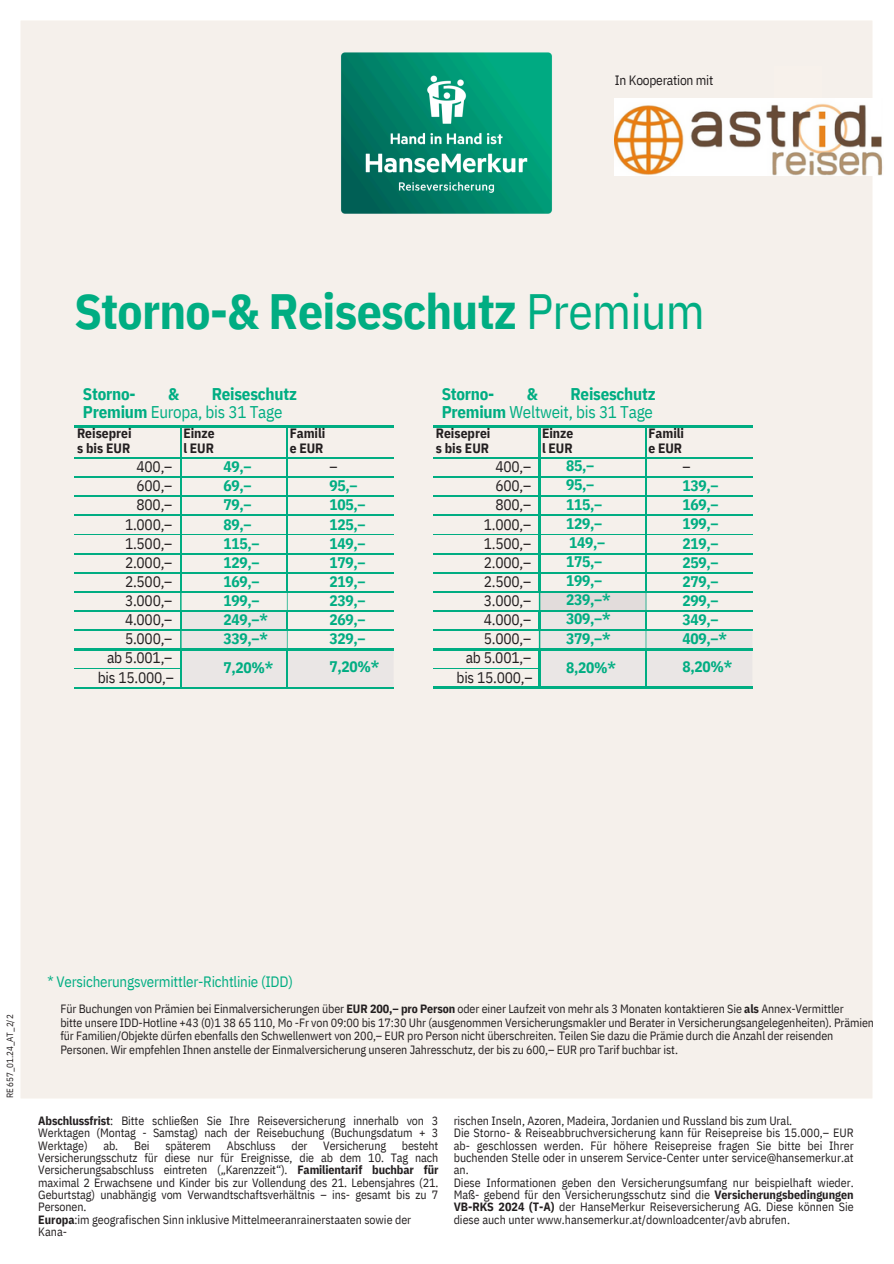
<style>
.page{position:relative;width:894px;height:1264px;background:#fff}
.page>*{position:absolute;margin:0;border:0;box-sizing:border-box;transform-origin:0 0}
.t1{font:700 49.5px "IBM Plex Sans Cond";letter-spacing:-.015em;color:#00ad82}
.t2{font:700 16.95px/18px "IBM Plex Sans Cond";letter-spacing:-.015em;color:#00ad82}
.t3{font:700 15.3px/19.2px "IBM Plex Sans Cond";letter-spacing:-.015em;color:#00ad82}
.t4{font:15.3px/19.2px "IBM Plex Sans Cond";letter-spacing:-.015em;color:#231f20;text-align:right}
.t5{font:15px "IBM Plex Sans Cond";letter-spacing:-.015em;color:#00ad82}
.t6{font:700 13.5px/14.7px "IBM Plex Sans Cond";letter-spacing:-.005em;color:#231f20}
.t7{font:13.5px "IBM Plex Sans Cond";letter-spacing:-.02em;color:#231f20}
.t8{font:12px/12.3px "IBM Plex Sans Cond";letter-spacing:-.01em;color:#231f20;text-align:justify}
.t9{font:9px "IBM Plex Sans Cond";letter-spacing:-.005em;color:#231f20}
.s1{font-weight:400}
.s2{font-weight:400;color:#231f20}
.s3{font-weight:700}
</style>
<div class="page">
<div style="left:20px;top:20px;width:853px;height:1079px;background:#f5f0eb"></div>
<div style="left:774px;top:66px;width:47px;height:47px;background:#f7f1eb"></div>
<hr style="left:74px;top:457px;width:106px;height:1px;background:#00ad82">
<hr style="left:181px;top:457px;width:106px;height:1px;background:#00ad82">
<hr style="left:287px;top:457px;width:106px;height:1px;background:#00ad82">
<hr style="left:74px;top:687px;width:107px;height:1px;background:#00ad82">
<hr style="left:287px;top:427px;width:1px;height:30px;background:#00ad82">
<hr style="left:74px;top:476px;width:106px;height:1px;background:#00ad82">
<hr style="left:74px;top:496px;width:106px;height:1px;background:#00ad82">
<hr style="left:74px;top:515px;width:106px;height:1px;background:#00ad82">
<hr style="left:74px;top:534px;width:106px;height:1px;background:#00ad82">
<hr style="left:74px;top:553px;width:106px;height:1px;background:#00ad82">
<hr style="left:74px;top:572px;width:106px;height:1px;background:#00ad82">
<hr style="left:74px;top:591px;width:106px;height:1px;background:#00ad82">
<hr style="left:74px;top:610px;width:106px;height:1px;background:#00ad82">
<hr style="left:74px;top:630px;width:106px;height:1px;background:#00ad82">
<hr style="left:74px;top:648px;width:107px;height:2px;background:#00ad82">
<hr style="left:74px;top:668px;width:106px;height:1px;background:#00ad82">
<hr style="left:74px;top:425px;width:107px;height:2px;background:#00ad82">
<hr style="left:181px;top:425px;width:106px;height:2px;background:#00ad82">
<hr style="left:287px;top:425px;width:106px;height:2px;background:#00ad82">
<hr style="left:180px;top:427px;width:1px;height:31px;background:#00ad82">
<svg style="left:180px;top:458px;width:213px;height:230px;background:#d8e6de"></svg>
<hr style="left:433px;top:457px;width:105px;height:1px;background:#00ad82">
<hr style="left:540px;top:457px;width:105px;height:1px;background:#00ad82">
<hr style="left:645px;top:457px;width:107px;height:1px;background:#00ad82">
<hr style="left:645px;top:427px;width:1px;height:30px;background:#00ad82">
<hr style="left:433px;top:648px;width:106px;height:2px;background:#00ad82">
<hr style="left:433px;top:668px;width:105px;height:1px;background:#00ad82">
<hr style="left:539px;top:687px;width:106px;height:1px;background:#00ad82">
<hr style="left:645px;top:687px;width:107px;height:1px;background:#00ad82">
<hr style="left:433px;top:425px;width:106px;height:2px;background:#00ad82">
<hr style="left:539px;top:425px;width:106px;height:2px;background:#00ad82">
<hr style="left:645px;top:425px;width:107px;height:2px;background:#00ad82">
<hr style="left:433px;top:476px;width:105px;height:1px;background:#00ad82">
<hr style="left:433px;top:496px;width:105px;height:1px;background:#00ad82">
<hr style="left:433px;top:515px;width:105px;height:1px;background:#00ad82">
<hr style="left:433px;top:534px;width:105px;height:1px;background:#00ad82">
<hr style="left:433px;top:553px;width:105px;height:1px;background:#00ad82">
<hr style="left:433px;top:572px;width:105px;height:1px;background:#00ad82">
<hr style="left:433px;top:591px;width:105px;height:1px;background:#00ad82">
<hr style="left:433px;top:610px;width:105px;height:1px;background:#00ad82">
<hr style="left:433px;top:630px;width:105px;height:1px;background:#00ad82">
<hr style="left:538px;top:427px;width:2px;height:31px;background:#00ad82">
<hr style="left:433px;top:687px;width:106px;height:1px;background:#00ad82">
<svg style="left:538px;top:458px;width:214px;height:229px;background:#d4e4dc"></svg>
<img style="left:614px;top:98px;width:269px;height:78px">
<p class="t7" style="left:614px;top:71px;width:100px">In Kooperation mit</p>
<h6 class="t1" style="left:74px;top:278px;width:631px">Storno-&amp; Reiseschutz <span class="s1">Premium</span></h6>
<h5 class="t2" style="left:83px;top:384px;width:215px;text-indent:129px">Reiseschutz<br>Premium <span class="s1">Europa, bis 31 Tage</span></h5>
<h3 class="t2" style="left:441px;top:385px;width:54px">Storno-</h3>
<h3 class="t2" style="left:526px;top:385px;width:13px">&amp;</h3>
<h3 class="t2" style="left:441px;top:385px;width:215px;text-align:right">Reiseschutz<br>Premium <span class="s1">Weltweit, bis 31 Tage</span></h3>
<h5 class="t2" style="left:83px;top:384px;width:54px">Storno-</h5>
<h5 class="t2" style="left:168px;top:384px;width:13px">&amp;</h5>
<h3 class="t6" style="left:77px;top:426px;width:56px">Reiseprei s bis EUR</h3>
<h3 class="t6" style="left:183px;top:426px;width:33px">Einze l EUR</h3>
<h5 class="t6" style="left:290px;top:426px;width:37px">Famili e EUR</h5>
<h3 class="t6" style="left:435px;top:426px;width:56px">Reiseprei s bis EUR</h3>
<h5 class="t6" style="left:542px;top:426px;width:33px">Einze l EUR</h5>
<h2 class="t6" style="left:648px;top:426px;width:37px">Famili e EUR</h2>
<h4 class="t4" style="left:98px;top:457px;width:77px">400,–<br>600,–<br>800,–<br>1.000,–<br>1.500,–<br>2.000,–<br>2.500,–<br>3.000,–<br>4.000,–<br>5.000,–<br>ab 5.001,– bis 15.000,–</h4>
<p class="t3" style="left:223px;top:457px;width:46px">49,–<br>69,–<br>79,–<br>89,–<br>115,–<br>129,–<br>169,–<br>199,–<br>249,–*<br>339,–*</p>
<p class="t3" style="left:223px;top:657px;width:51px">7,20%*</p>
<p class="t3" style="left:329px;top:457px;width:38px"><span class="s2">–<br></span>95,–<br>105,–<br>125,–<br>149,–<br>179,–<br>219,–<br>239,–<br>269,–<br>329,–</p>
<p class="t3" style="left:329px;top:657px;width:51px">7,20%*</p>
<p class="t4" style="left:456px;top:457px;width:77px">400,–<br>600,–<br>800,–<br>1.000,–<br>1.500,–<br>2.000,–<br>2.500,–<br>3.000,–<br>4.000,–<br>5.000,–<br>ab 5.001,– bis 15.000,–</p>
<p class="t3" style="left:566px;top:456px;width:46px">85,–<br>95,–<br>115,–<br>129,–<br>149,–<br>175,–<br>199,–<br>239,–*<br>309,–*<br>379,–*</p>
<p class="t3" style="left:566px;top:657px;width:51px">8,20%*</p>
<p class="t3" style="left:682px;top:456px;width:46px"><span class="s2">–<br></span>139,–<br>169,–<br>199,–<br>219,–<br>259,–<br>279,–<br>299,–<br>349,–<br>409,–*</p>
<p class="t3" style="left:682px;top:657px;width:51px">8,20%*</p>
<h5 class="t9" style="left:4px;top:1098px;width:85px;rotate:-90deg">RE 657_01.24_AT_2/2</h5>
<p class="t5" style="left:48px;top:971px;width:247px">* Versicherungsvermittler-Richtlinie (IDD)</p>
<h5 class="t8" style="left:60px;top:1002px;width:814px;line-height:13.5px;text-align:left">Für Buchungen von Prämien bei Einmalversicherungen über <span class="s3">EUR 200,– pro Person</span> oder einer Laufzeit von mehr als 3 Monaten kontaktieren Sie <span class="s3">als</span> Annex-Vermittler<br>bitte unsere IDD-Hotline +43 (0)1 38 65 110, Mo -Fr von 09:00 bis 17:30 Uhr (ausgenommen Versicherungsmakler und Berater in Versicherungsangelegenheiten). Prämien für Familien/Objekte dürfen ebenfalls den Schwellenwert von 200,– EUR pro Person nicht überschreiten. Teilen Sie dazu die Prämie durch die Anzahl der reisenden Personen. Wir empfehlen Ihnen anstelle der Einmalversicherung unseren Jahresschutz, der bis zu 600,– EUR pro Tarif buchbar ist.</h5>
<h1 class="t8" style="left:38px;top:1114px;width:401px"><span class="s3">Abschlussfrist</span>: Bitte schließen Sie Ihre Reiseversicherung innerhalb von 3<br>Werktagen (Montag - Samstag) nach der Reisebuchung (Buchungsdatum + 3<br>Werktage)</h1>
<h1 class="t8" style="left:38px;top:1138px;width:401px;text-indent:363px">besteht Versicherungsschutz für diese nur für Ereignisse, die ab dem 10. Tag nach Versicherungsabschluss eintreten („Karenzzeit“). <span class="s3">Familientarif buchbar für </span>maximal 2 Erwachsene und Kinder bis zur Vollendung des 21. Lebensjahres (21.<br>Geburtstag) unabhängig vom Verwandtschaftsverhältnis – ins- gesamt bis zu 7<br>Personen.</h1>
<h3 class="t8" style="left:38px;top:1213px;width:374px"><span class="s3">Europa</span>:im geografischen Sinn inklusive Mittelmeeranrainerstaaten sowie der<br>Kana-</h3>
<h1 class="t8" style="left:103px;top:1138px;width:48px">ab. Bei</h1>
<h1 class="t8" style="left:165px;top:1138px;width:47px">späterem</h1>
<h1 class="t8" style="left:227px;top:1138px;width:50px">Abschluss</h1>
<h1 class="t8" style="left:291px;top:1138px;width:17px">der</h1>
<h1 class="t8" style="left:323px;top:1138px;width:64px">Versicherung</h1>
<h3 class="t8" style="left:453px;top:1114px;width:340px">rischen Inseln, Azoren, Madeira, Jordanien und Russland bis zum Ural.</h3>
<h5 class="t8" style="left:453px;top:1126px;width:401px">Die Storno- &amp; Reiseabbruchversicherung kann für Reisepreise bis 15.000,– EUR ab- geschlossen werden. Für höhere Reisepreise fragen Sie bitte bei Ihrer buchenden Stelle oder in unserem Service-Center unter service@hansemerkur.at an.</h5>
<h2 class="t8" style="left:453px;top:1175px;width:401px">Diese Informationen geben den Versicherungsumfang nur beispielhaft wieder.<br>Maß- gebend für den Versicherungsschutz sind die <span class="s3">Versicherungsbedingungen VB-RKS 2024 (T-A)</span> der HanseMerkur Reiseversicherung AG. Diese können Sie diese auch unter www.hansemerkur.at/downloadcenter/avb abrufen.</h2>
</div>
